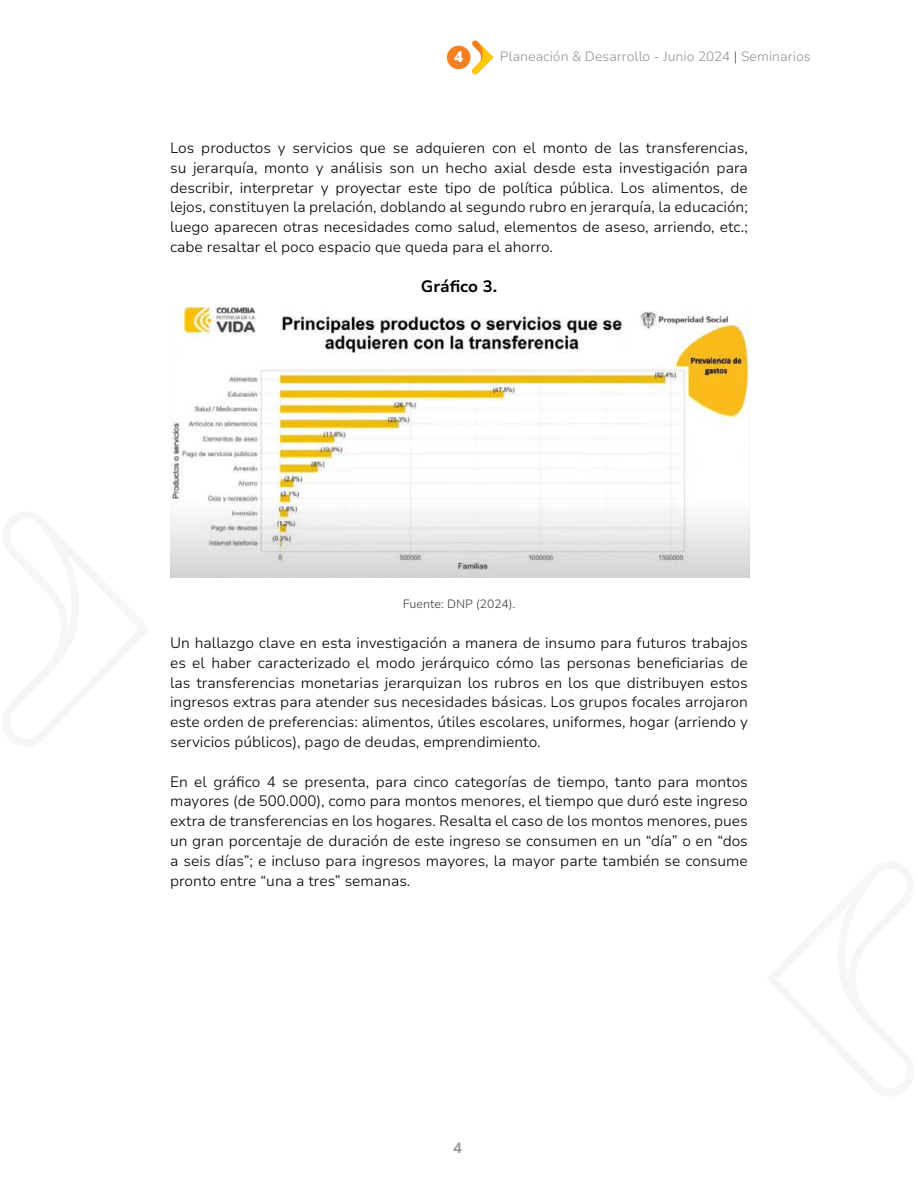
<style>
.page{position:relative;width:918px;height:1188px;background:#fff}
.page>*{position:absolute;margin:0;border:0;box-sizing:border-box;transform-origin:0 0}
.t1{font:700 16.5px "Nunito Sans 10 pt";color:#000}
.t2{font:300 15px/19.8px "Nunito Sans 10 pt";color:#000;text-align:justify}
.t3{font:900 15px "Nunito Sans 10 pt";color:#fff}
.t4{font:700 15px "Nunito Sans 10 pt";color:#939598}
.t5{font:300 13.5px "Nunito Sans 10 pt";color:#939598}
.t6{font:300 12px "Nunito Sans 10 pt";color:#414042}
.s1{color:#4d4d4d}
</style>
<div class="page">
<div style="left:447px;top:46px;width:24px;height:23px;background:#f58021;border-radius:50%"></div>
<svg style="left:472px;top:40px;width:21px;height:35px"></svg>
<img style="left:170px;top:306px;width:580px;height:271px">
<p class="t3" style="left:454px;top:46px;width:10px">4</p>
<p class="t5" style="left:500px;top:47px;width:312px">Planeación &amp; Desarrollo - Junio 2024 <span class="s1">|</span> Seminarios</p>
<p class="t2" style="left:170px;top:137px;width:579px">Los productos y servicios que se adquieren con el monto de las transferencias, su jerarquía, monto y análisis son un hecho axial desde esta investigación para describir, interpretar y proyectar este tipo de política pública. Los alimentos, de lejos, constituyen la prelación, doblando al segundo rubro en jerarquía, la educación; luego aparecen otras necesidades como salud, elementos de aseso, arriendo, etc.; cabe resaltar el poco espacio que queda para el ahorro.</p>
<p class="t1" style="left:421px;top:274px;width:78px">Gráfico 3.</p>
<p class="t6" style="left:403px;top:596px;width:114px">Fuente: DNP (2024).</p>
<p class="t2" style="left:170px;top:632px;width:579px">Un hallazgo clave en esta investigación a manera de insumo para futuros trabajos es el haber caracterizado el modo jerárquico cómo las personas beneficiarias de las transferencias monetarias jerarquizan los rubros en los que distribuyen estos ingresos extras para atender sus necesidades básicas. Los grupos focales arrojaron este orden de preferencias: alimentos, útiles escolares, uniformes, hogar (arriendo y servicios públicos), pago de deudas, emprendimiento.</p>
<p class="t2" style="left:170px;top:771px;width:579px">En el gráfico 4 se presenta, para cinco categorías de tiempo, tanto para montos mayores (de 500.000), como para montos menores, el tiempo que duró este ingreso extra de transferencias en los hogares. Resalta el caso de los montos menores, pues un gran porcentaje de duración de este ingreso se consumen en un “día” o en “dos a seis días”; e incluso para ingresos mayores, la mayor parte también se consume pronto entre “una a tres” semanas.</p>
<p class="t4" style="left:453px;top:1138px;width:10px">4</p>
</div>
